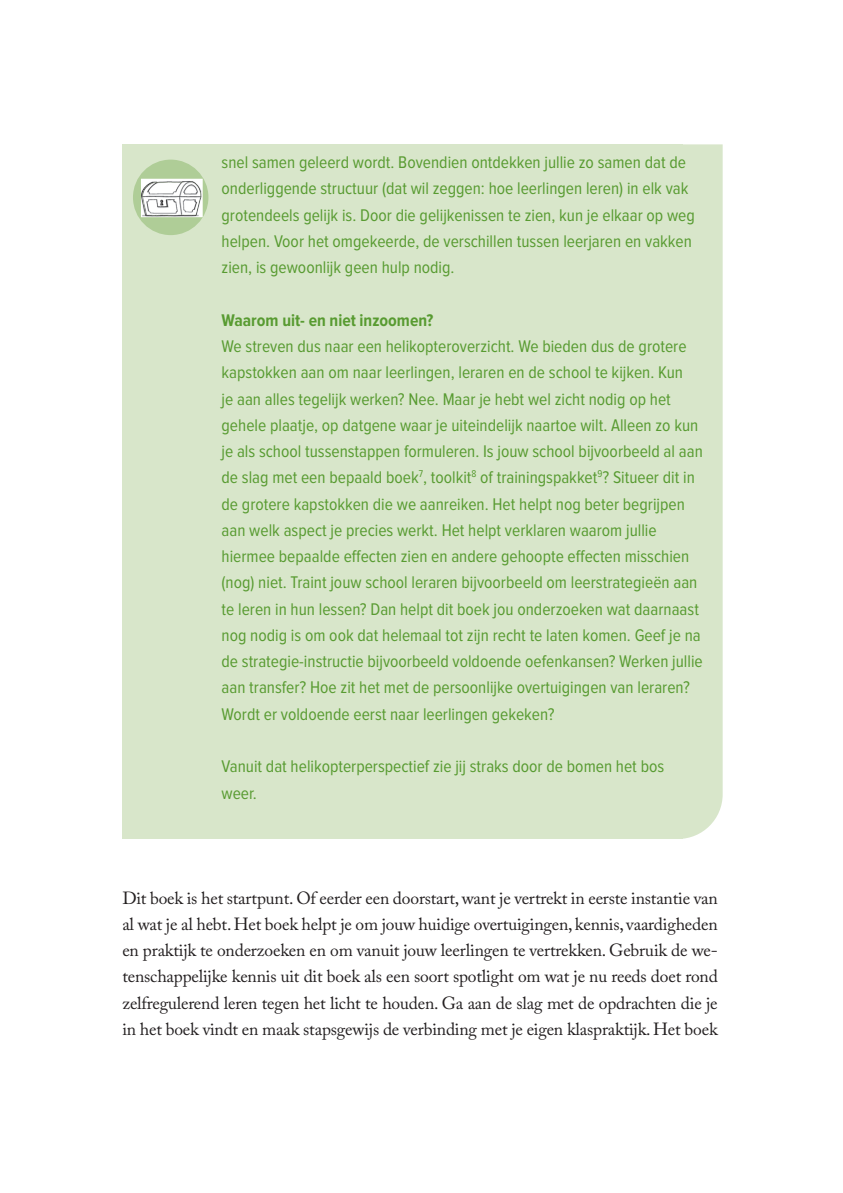
<style>
.page{position:relative;width:843px;height:1193px;background:#fff}
.page>*{position:absolute;margin:0;border:0;box-sizing:border-box;transform-origin:0 0}
.t1{font:17.5px/26.2px "Proxima Nova Cond";color:#589b31}
.t2{font:17.5px/26.2px "Adobe Caslon Pro";letter-spacing:-.01em;color:#231f20;text-align:justify}
.t3{font:700 17.5px "Proxima Nova Cond";color:#589b31}
</style>
<div class="page">
<div style="left:683px;top:144px;width:40px;height:694px;background:#d8e6ca"></div>
<div style="left:122px;top:144px;width:561px;height:143px;background:#d8e6ca"></div>
<div style="left:122px;top:275px;width:561px;height:38px;background:#d8e6ca"></div>
<div style="left:122px;top:302px;width:561px;height:37px;background:#d8e6ca"></div>
<div style="left:122px;top:328px;width:561px;height:405px;background:#d8e6ca"></div>
<div style="left:122px;top:722px;width:561px;height:37px;background:#d8e6ca"></div>
<div style="left:122px;top:748px;width:561px;height:64px;background:#d8e6ca"></div>
<div style="left:122px;top:800px;width:561px;height:38px;background:#d8e6ca"></div>
<div style="left:133px;top:159px;width:75px;height:76px;background:#afcd97;border-radius:50%"></div>
<img style="left:141px;top:179px;width:62px;height:38px">
<img style="left:142px;top:182px;width:58px;height:33px">
<p class="t1" style="left:222px;top:150px;width:475px">snel samen geleerd wordt. Bovendien ontdekken jullie zo samen dat de onderliggende structuur (dat wil zeggen: hoe leerlingen leren) in elk vak grotendeels gelijk is. Door die gelijkenissen te zien, kun je elkaar op weg helpen. Voor het omgekeerde, de verschillen tussen leerjaren en vakken zien, is gewoonlijk geen hulp nodig.</p>
<p class="t3" style="left:222px;top:312px;width:213px">Waarom uit- en niet inzoomen?</p>
<p class="t1" style="left:222px;top:333px;width:483px">We streven dus naar een helikopteroverzicht. We bieden dus de grotere kapstokken aan om naar leerlingen, leraren en de school te kijken. Kun<br>je aan alles tegelijk werken? Nee. Maar je hebt wel zicht nodig op het gehele plaatje, op datgene waar je uiteindelijk naartoe wilt. Alleen zo kun je als school tussenstappen formuleren. Is jouw school bijvoorbeeld al aan de slag met een bepaald boek<sup>7</sup>, toolkit<sup>8</sup> of trainingspakket<sup>9</sup>? Situeer dit in de grotere kapstokken die we aanreiken. Het helpt nog beter begrijpen aan welk aspect je precies werkt. Het helpt verklaren waarom jullie hiermee bepaalde effecten zien en andere gehoopte effecten misschien (nog) niet. Traint jouw school leraren bijvoorbeeld om leerstrategieën aan te leren in hun lessen? Dan helpt dit boek jou onderzoeken wat daarnaast nog nodig is om ook dat helemaal tot zijn recht te laten komen. Geef je na de strategie-instructie bijvoorbeeld voldoende oefenkansen? Werken jullie aan transfer? Hoe zit het met de persoonlijke overtuigingen van leraren?<br>Wordt er voldoende eerst naar leerlingen gekeken?</p>
<p class="t1" style="left:222px;top:753px;width:444px">Vanuit dat helikopterperspectief zie jij straks door de bomen het bos weer.</p>
<p class="t2" style="left:122px;top:884px;width:597px">Dit boek is het startpunt. Of eerder een doorstart, want je vertrekt in eerste instantie van al wat je al hebt. Het boek helpt je om jouw huidige overtuigingen, kennis, vaardigheden en praktijk te onderzoeken en om vanuit jouw leerlingen te vertrekken. Gebruik de we&shy;tenschappelijke kennis uit dit boek als een soort spotlight om wat je nu reeds doet rond zelfregulerend leren tegen het licht te houden. Ga aan de slag met de opdrachten die je in het boek vindt en maak stapsgewijs de verbinding met je eigen klaspraktijk. Het boek</p>
</div>
